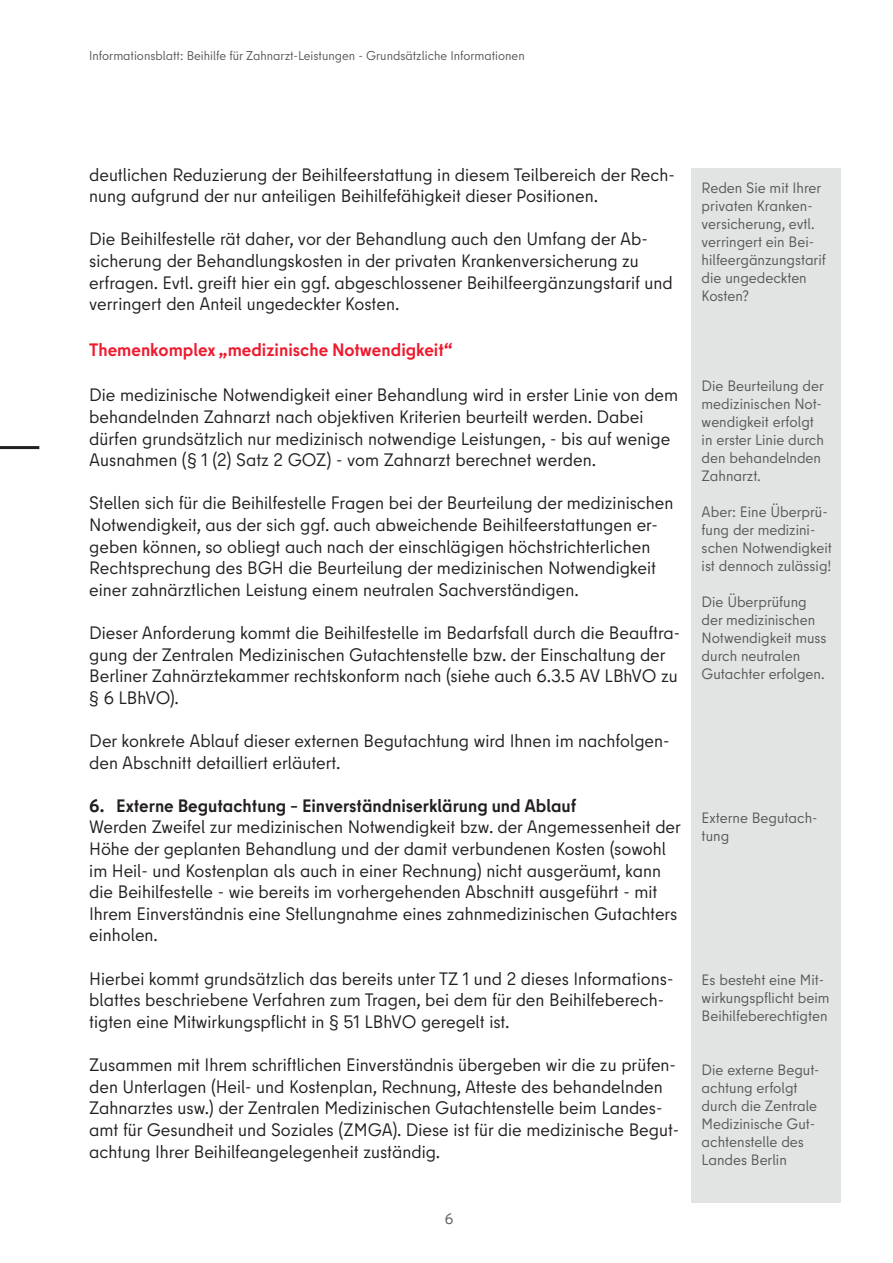
<style>
.page{position:relative;width:893px;height:1263px;background:#fff}
.page>*{position:absolute;margin:0;border:0;box-sizing:border-box;transform-origin:0 0}
.Fließtext_12_PT{font:18px/21.6px "Berlin Type";color:#231f20}
.t1{font:700 18px "Berlin Type";color:#231f20}
.Fließtext_12_PT-2{font:700 18px "Berlin Type";color:#ee1a2e}
.INfotext_10_PT{font:15px/18px "Berlin Type";color:#57585a}
.t2{font:12.75px "Berlin Type";color:#57585a}
</style>
<div class="page">
<hr style="left:0;top:446px;width:39px;height:3px;background:#231f20">
<div style="left:692px;top:168px;width:149px;height:1034px;background:#e2e4e4"></div>
<p class="t2" style="left:89px;top:48px;width:437px">Informationsblatt: Beihilfe für Zahnarzt-Leistungen - Grundsätzliche Informationen</p>
<p class="Fließtext_12_PT" style="left:89px;top:164px;width:587px">deutlichen Reduzierung der Beihilfeerstattung in diesem Teilbereich der Rech&shy;nung aufgrund der nur anteiligen Beihilfefähigkeit dieser Positionen.</p>
<p class="Fließtext_12_PT" style="left:89px;top:228px;width:585px">Die Beihilfestelle rät daher, vor der Behandlung auch den Umfang der Ab&shy;sicherung der Behandlungskosten in der privaten Krankenversicherung zu erfragen. Evtl. greift hier ein ggf. abgeschlossener Beihilfeergänzungstarif und verringert den Anteil ungedeckter Kosten.</p>
<p class="Fließtext_12_PT-2" style="left:89px;top:338px;width:365px">Themenkomplex „medizinische Notwendigkeit“</p>
<p class="Fließtext_12_PT" style="left:89px;top:384px;width:590px">Die medizinische Notwendigkeit einer Behandlung wird in erster Linie von dem behandelnden Zahnarzt nach objektiven Kriterien beurteilt werden. Dabei dürfen grundsätzlich nur medizinisch notwendige Leistungen, - bis auf wenige Ausnahmen (§ 1 (2) Satz 2 GOZ) - vom Zahnarzt berechnet werden.</p>
<p class="Fließtext_12_PT" style="left:89px;top:492px;width:586px">Stellen sich für die Beihilfestelle Fragen bei der Beurteilung der medizinischen Notwendigkeit, aus der sich ggf. auch abweichende Beihilfeerstattungen er&shy;geben können, so obliegt auch nach der einschlägigen höchstrichterlichen Rechtsprechung des BGH die Beurteilung der medizinischen Notwendigkeit einer zahnärztlichen Leistung einem neutralen Sachverständigen.</p>
<p class="Fließtext_12_PT" style="left:89px;top:622px;width:592px">Dieser Anforderung kommt die Beihilfestelle im Bedarfsfall durch die Beauftra&shy;gung der Zentralen Medizinischen Gutachtenstelle bzw. der Einschaltung der Berliner Zahnärztekammer rechtskonform nach (siehe auch 6.3.5 AV LBhVO zu § 6 LBhVO).</p>
<p class="Fließtext_12_PT" style="left:89px;top:730px;width:582px">Der konkrete Ablauf dieser externen Begutachtung wird Ihnen im nachfolgen&shy;den Abschnitt detailliert erläutert.</p>
<p class="t1" style="left:89px;top:794px;width:489px">6. Externe Begutachtung – Einverständniserklärung und Ablauf</p>
<p class="Fließtext_12_PT" style="left:89px;top:816px;width:593px">Werden Zweifel zur medizinischen Notwendigkeit bzw. der Angemessenheit der Höhe der geplanten Behandlung und der damit verbundenen Kosten (sowohl im Heil- und Kostenplan als auch in einer Rechnung) nicht ausgeräumt, kann die Beihilfestelle - wie bereits im vorhergehenden Abschnitt ausgeführt - mit Ihrem Einverständnis eine Stellungnahme eines zahnmedizinischen Gutachters</p>
<p class="Fließtext_12_PT" style="left:89px;top:924px;width:70px">einholen.</p>
<p class="Fließtext_12_PT" style="left:89px;top:968px;width:586px">Hierbei kommt grundsätzlich das bereits unter TZ 1 und 2 dieses Informations&shy;blattes beschriebene Verfahren zum Tragen, bei dem für den Beihilfeberech&shy;tigten eine Mitwirkungspflicht in § 51 LBhVO geregelt ist.</p>
<p class="Fließtext_12_PT" style="left:89px;top:1054px;width:591px">Zusammen mit Ihrem schriftlichen Einverständnis übergeben wir die zu prüfen&shy;den Unterlagen (Heil- und Kostenplan, Rechnung, Atteste des behandelnden Zahnarztes usw.) der Zentralen Medizinischen Gutachtenstelle beim Landes&shy;amt für Gesundheit und Soziales (ZMGA). Diese ist für die medizinische Begut&shy;achtung Ihrer Beihilfeangelegenheit zuständig.</p>
<p class="INfotext_10_PT" style="left:445px;top:1209px;width:10px">6</p>
<p class="INfotext_10_PT" style="left:702px;top:179px;width:126px">Reden Sie mit Ihrer privaten Kranken&shy;versicherung, evtl. verringert ein Bei&shy;hilfeergänzungstarif die ungedeckten<br>Kosten?</p>
<p class="INfotext_10_PT" style="left:702px;top:377px;width:124px">Die Beurteilung der medizinischen Not&shy;wendigkeit erfolgt in erster Linie durch den behandelnden<br>Zahnarzt.</p>
<p class="INfotext_10_PT" style="left:702px;top:503px;width:132px">Aber: Eine Überprü&shy;fung der medizini&shy;schen Notwendigkeit ist dennoch zulässig!</p>
<p class="INfotext_10_PT" style="left:702px;top:593px;width:126px">Die Überprüfung der medizinischen<br>Notwendigkeit muss durch neutralen</p>
<p class="INfotext_10_PT" style="left:702px;top:665px;width:125px">Gutachter erfolgen.</p>
<p class="INfotext_10_PT" style="left:702px;top:809px;width:117px">Externe Begutach&shy;tung</p>
<p class="INfotext_10_PT" style="left:702px;top:971px;width:129px">Es besteht eine Mit&shy;wirkungspflicht beim<br>Beihilfeberechtigten</p>
<p class="INfotext_10_PT" style="left:702px;top:1061px;width:119px">Die externe Begut&shy;achtung erfolgt</p>
<p class="INfotext_10_PT" style="left:702px;top:1097px;width:117px">durch die Zentrale<br>Medizinische Gut&shy;achtenstelle des<br>Landes Berlin</p>
</div>
